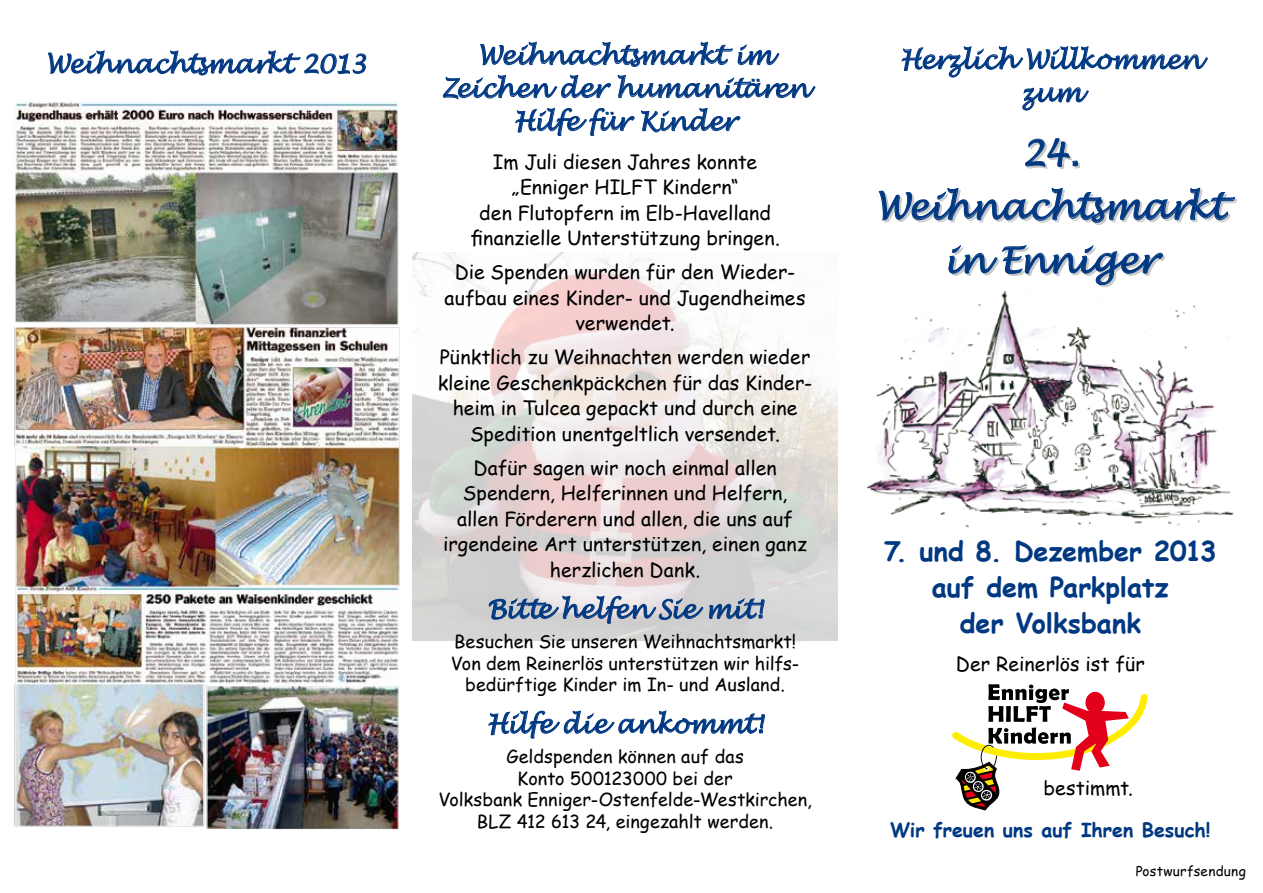
<style>
.page{position:relative;width:1263px;height:893px;background:#fff}
.page>*{position:absolute;margin:0;border:0;box-sizing:border-box;transform-origin:0 0}
.t1{font:italic 36px/53.6px "Lucida Handwriting";letter-spacing:-.01em;color:#003882;text-align:center}
.t2{font:700 27px/36px "Comic Sans MS";color:#003882;text-align:center}
.t3{font:italic 25.5px/33px "Lucida Handwriting";letter-spacing:-.01em;color:#003882;text-align:center}
.t4{font:19.5px/25.5px "Comic Sans MS";color:#000;text-align:center}
.t5{font:700 19.5px "Comic Sans MS";color:#003882}
.t6{font:18px/21.6px "Comic Sans MS";letter-spacing:.005em;color:#000;text-align:center}
.t7{font:13.5px "Comic Sans MS";letter-spacing:.02em;color:#000}
</style>
<div class="page">
<img style="left:412px;top:252px;width:426px;height:389px">
<img style="left:867px;top:290px;width:367px;height:238px">
<svg style="left:952px;top:684px;width:196px;height:126px"></svg>
<svg style="left:480px;top:41px;width:300px;height:26px"></svg>
<svg style="left:443px;top:74px;width:168px;height:26px"></svg>
<svg style="left:617px;top:74px;width:199px;height:25px"></svg>
<svg style="left:515px;top:107px;width:226px;height:29px"></svg>
<svg style="left:489px;top:595px;width:276px;height:29px;background:#acb5c4"></svg>
<svg style="left:488px;top:710px;width:277px;height:29px"></svg>
<svg style="left:901px;top:46px;width:307px;height:32px"></svg>
<svg style="left:1022px;top:87px;width:67px;height:24px"></svg>
<svg style="left:1025px;top:138px;width:55px;height:31px"></svg>
<svg style="left:878px;top:187px;width:360px;height:38px"></svg>
<svg style="left:948px;top:244px;width:217px;height:43px"></svg>
<svg style="left:47px;top:50px;width:319px;height:26px"></svg>
<img style="left:14px;top:102px;width:386px;height:727px">
<h3 class="t3" style="left:46px;top:48px;width:322px">Weihnachtsmarkt 2013</h3>
<h3 class="t3" style="left:442px;top:40px;width:368px">Weihnachtsmarkt im<br>Zeichen der humanitären<br>Hilfe für Kinder</h3>
<p class="t4" style="left:470px;top:148px;width:311px">Im Juli diesen Jahres konnte „Enniger HILFT Kindern“<br>den Flutopfern im Elb-Havelland finanzielle Unterstützung bringen.</p>
<p class="t4" style="left:445px;top:259px;width:362px">Die Spenden wurden für den Wieder&shy;aufbau eines Kinder- und Jugendheimes verwendet.</p>
<p class="t4" style="left:438px;top:344px;width:376px">Pünktlich zu Weihnachten werden wieder kleine Geschenkpäckchen für das Kinder&shy;heim in Tulcea gepackt und durch eine Spedition unentgeltlich versendet.</p>
<p class="t4" style="left:443px;top:454px;width:366px">Dafür sagen wir noch einmal allen Spendern, Helferinnen und Helfern, allen Förderern und allen, die uns auf irgendeine Art unterstützen, einen ganz herzlichen Dank.</p>
<h3 class="t3" style="left:487px;top:594px;width:277px">Bitte helfen Sie mit!</h3>
<p class="t6" style="left:451px;top:630px;width:350px">Besuchen Sie unseren Weihnachtsmarkt!<br>Von dem Reinerlös unterstützen wir hilfs&shy;bedürftige Kinder im In- und Ausland.</p>
<h3 class="t3" style="left:487px;top:708px;width:278px">Hilfe die ankommt!</h3>
<p class="t6" style="left:438px;top:745px;width:375px">Geldspenden können auf das<br>Konto 500123000 bei der<br>Volksbank Enniger-Ostenfelde-Westkirchen, BLZ 412 613 24, eingezahlt werden.</p>
<h3 class="t3" style="left:900px;top:44px;width:302px">Herzlich Willkommen zum</h3>
<h1 class="t1" style="left:876px;top:128px;width:351px">24.<br>Weihnachtsmarkt in Enniger</h1>
<h2 class="t2" style="left:884px;top:532px;width:334px">7. und 8. Dezember 2013 auf dem Parkplatz<br>der Volksbank</h2>
<p class="t4" style="left:956px;top:651px;width:190px">Der Reinerlös ist für</p>
<p class="t4" style="left:1043px;top:774px;width:91px">bestimmt.</p>
<p class="t5" style="left:890px;top:815px;width:322px">Wir freuen uns auf Ihren Besuch!</p>
<p class="t7" style="left:1136px;top:861px;width:112px">Postwurfsendung</p>
</div>
